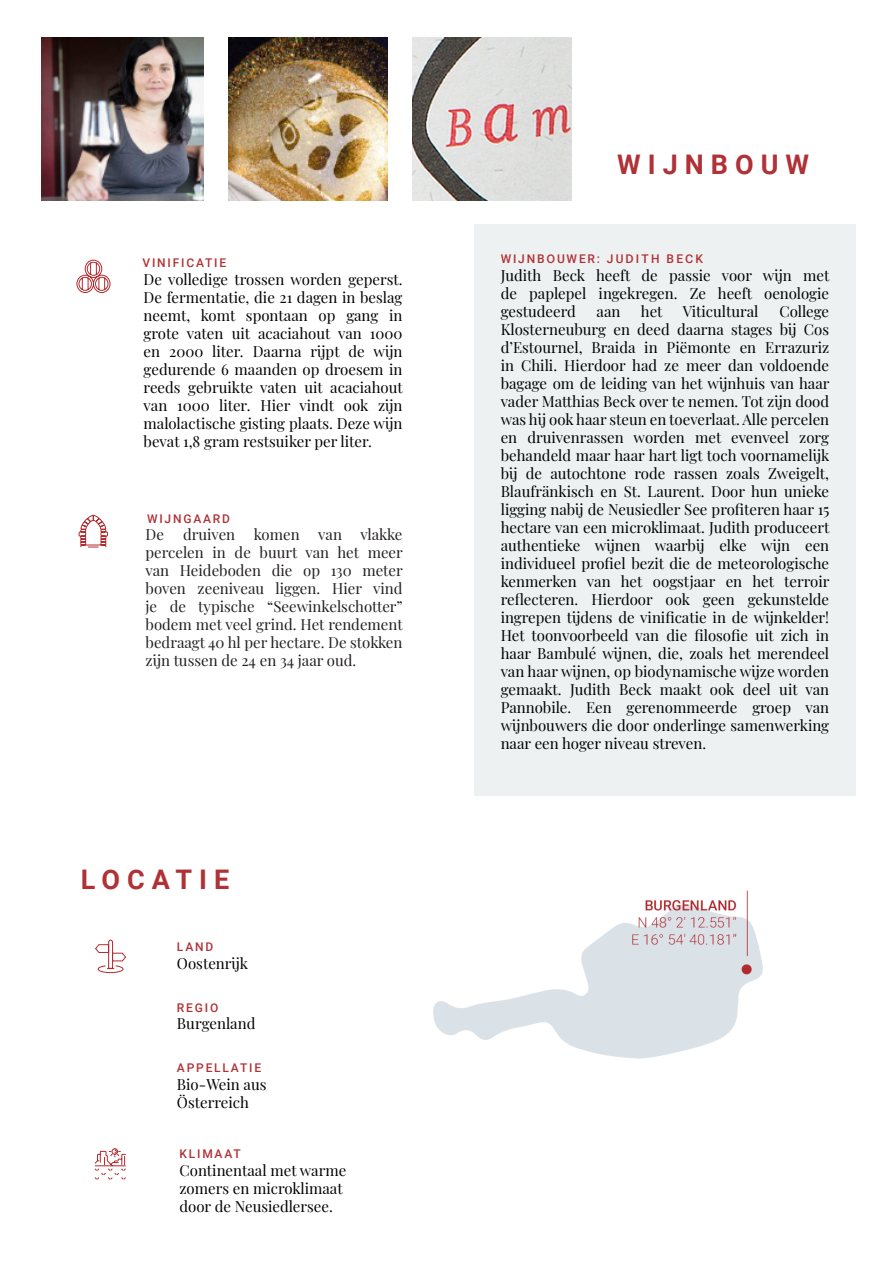
<style>
.page{position:relative;width:893px;height:1263px;background:#fff}
.page>*{position:absolute;margin:0;border:0;box-sizing:border-box;transform-origin:0 0}
.t1{font:700 27px "Roboto";letter-spacing:.26em;color:#b03136}
.t2{font:15px/18px "Playfair Display";color:#000001;text-align:justify}
.t3{font:15px/18px "Playfair Display";color:#231f20;text-align:justify}
.t4{font:500 12px "Roboto";letter-spacing:.15em;color:#b03136}
</style>
<div class="page">
<svg style="left:95px;top:939px;width:32px;height:34px"></svg>
<svg style="left:94px;top:1148px;width:32px;height:32px"></svg>
<svg style="left:76px;top:259px;width:35px;height:34px"></svg>
<svg style="left:78px;top:514px;width:30px;height:34px"></svg>
<div style="left:475px;top:224px;width:381px;height:571px;background:#edf1f2"></div>
<img style="left:433px;top:890px;width:330px;height:169px">
<img style="left:41px;top:38px;width:162px;height:163px">
<img style="left:229px;top:38px;width:159px;height:163px">
<img style="left:413px;top:38px;width:159px;height:163px">
<p class="t4" style="left:143px;top:254px;width:85px">VINIFICATIE</p>
<p class="t2" style="left:144px;top:269px;width:261px">De volledige trossen worden geperst.<br>De fermentatie, die 21 dagen in beslag neemt, komt spontaan op gang in grote vaten uit acaciahout van 1000 en 2000 liter. Daarna rijpt de wijn gedurende 6 maanden op droesem in reeds gebruikte vaten uit acaciahout van 1000 liter. Hier vindt ook zijn malolactische gisting plaats. Deze wijn bevat 1,8 gram restsuiker per liter.</p>
<p class="t4" style="left:147px;top:511px;width:84px">WIJNGAARD</p>
<p class="t3" style="left:146px;top:524px;width:259px;text-indent:37px">druiven komen van vlakke percelen in de buurt van het meer van Heideboden die op 130 meter boven zeeniveau liggen. Hier vind je de typische “Seewinkelschotter” bodem met veel grind. Het rendement bedraagt 40 hl per hectare. De stokken zijn tussen de 24 en 34 jaar oud.</p>
<p class="t3" style="left:146px;top:524px;width:20px">De</p>
<p class="t1" style="left:81px;top:860px;width:150px">LOCATIE</p>
<p class="t4" style="left:177px;top:939px;width:38px">LAND</p>
<p class="t2" style="left:177px;top:953px;width:73px">Oostenrijk</p>
<p class="t4" style="left:177px;top:999px;width:43px">REGIO</p>
<p class="t2" style="left:177px;top:1013px;width:80px">Burgenland</p>
<p class="t4" style="left:177px;top:1059px;width:86px">APPELLATIE</p>
<p class="t2" style="left:177px;top:1074px;width:91px">Bio-Wein aus<br>Österreich</p>
<p class="t4" style="left:179px;top:1145px;width:63px">KLIMAAT</p>
<p class="t2" style="left:179px;top:1160px;width:168px;text-align:left">Continentaal met warme zomers en microklimaat door de Neusiedlersee.</p>
<p class="t1" style="left:617px;top:145px;width:194px">WIJNBOUW</p>
<p class="t4" style="left:501px;top:250px;width:204px">WIJNBOUWER: JUDITH BECK</p>
<p class="t2" style="left:501px;top:265px;width:330px">Judith Beck heeft de passie voor wijn met de paplepel ingekregen. Ze heeft oenologie gestudeerd</p>
<p class="t2" style="left:501px;top:301px;width:330px;text-indent:279px">College Klosterneuburg en deed daarna stages bij Cos d’Estournel, Braida in Piëmonte en Errazuriz in Chili. Hierdoor had ze meer dan voldoende bagage om de leiding van het wijnhuis van haar vader Matthias Beck over te nemen. Tot zijn dood was hij ook haar steun en toeverlaat. Alle percelen en druivenrassen worden met evenveel zorg behandeld maar haar hart ligt toch voornamelijk bij de autochtone rode rassen zoals Zweigelt, Blaufränkisch en St. Laurent. Door hun unieke ligging nabij de Neusiedler See profiteren haar 15 hectare van een microklimaat. Judith produceert authentieke wijnen waarbij elke wijn een individueel profiel bezit die de meteorologische kenmerken van het oogstjaar en het terroir reflecteren. Hierdoor ook geen gekunstelde ingrepen tijdens de vinificatie in de wijnkelder!<br>Het toonvoorbeeld van die filosofie uit zich in haar Bambulé wijnen, die, zoals het merendeel van haar wijnen, op biodynamische wijze worden gemaakt. Judith Beck maakt ook deel uit van Pannobile. Een gerenommeerde groep van wijnbouwers die door onderlinge samenwerking naar een hoger niveau streven.</p>
<p class="t2" style="left:597px;top:301px;width:25px">aan</p>
<p class="t2" style="left:641px;top:301px;width:23px">het</p>
<p class="t2" style="left:683px;top:301px;width:77px">Viticultural</p>
</div>
